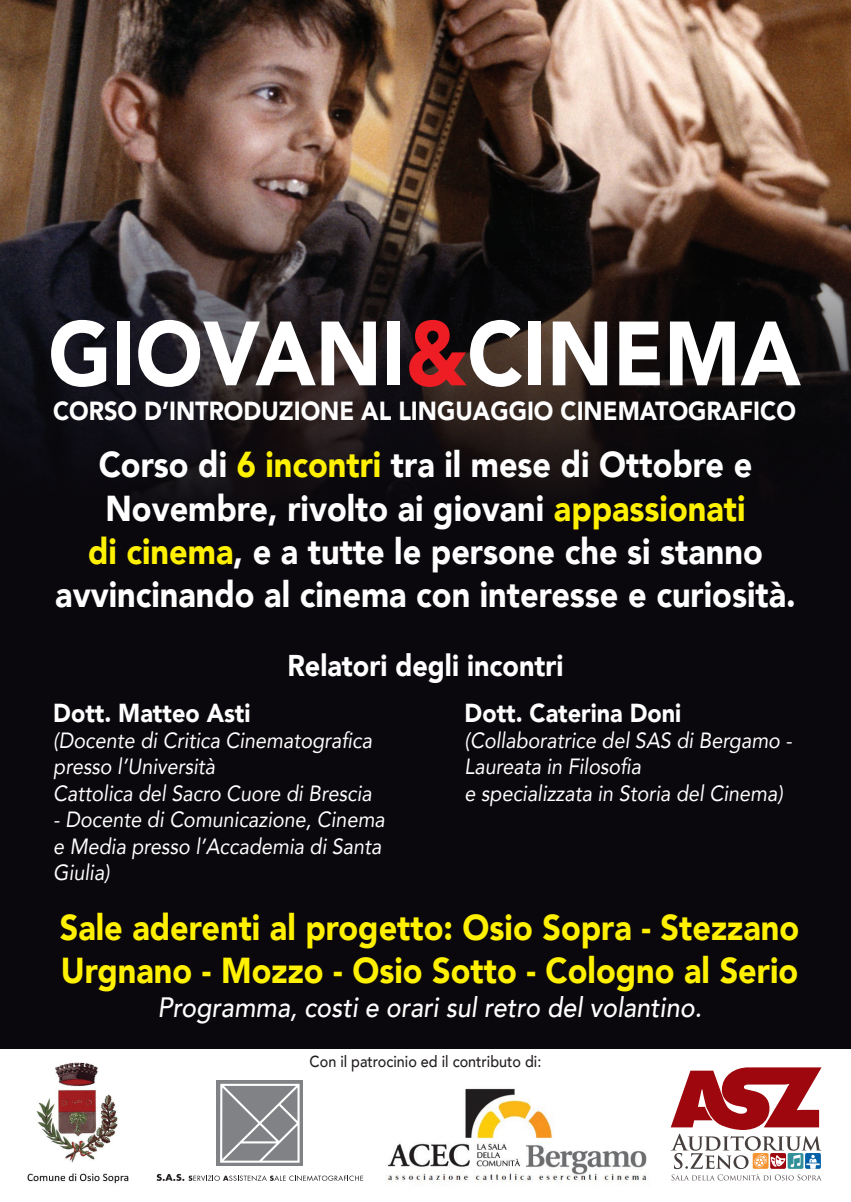
<style>
.page{position:relative;width:851px;height:1202px;background:#fff}
.page>*{position:absolute;margin:0;border:0;box-sizing:border-box;transform-origin:0 0}
.t1{font:900 90px "Avenir";color:#fff;scale:.9 1}
.t2{font:900 36px/43.2px "Avenir";color:#fff;text-align:center;scale:.9 1}
.t3{font:900 36px "Avenir";color:#fff101;scale:.9 1}
.t4{font:900 30px "Avenir";color:#fff;scale:.9 1}
.t5{font:italic 500 28px "Avenir";color:#fff;scale:.9 1}
.t6{font:900 26.2px "Avenir";color:#fff;scale:.9 1}
.t7{font:900 26px "Avenir";color:#fff;scale:.9 1}
.t8{font:italic 22px/26.4px "Avenir";color:#fff;scale:.9 1}
.t9{font:500 16px "Avenir";color:#231f20;scale:.9 1}
.s1{color:#ee1d23}
.s2{color:#fff101}
</style>
<div class="page">
<div style="left:0;top:505px;width:850px;height:543px;background:#0a080c"></div>
<img style="left:0;top:0;width:850px;height:505px">
<svg style="left:156px;top:1174px;width:207px;height:7px"></svg>
<div style="left:216px;top:1080px;width:87px;height:86px;background:linear-gradient(to right,#808285,#808285)"></div>
<svg style="left:220px;top:1084px;width:79px;height:79px;background:#98999c"></svg>
<img style="left:387px;top:1088px;width:260px;height:97px">
<img style="left:27px;top:1063px;width:102px;height:121px">
<svg style="left:670px;top:1067px;width:151px;height:113px"></svg>
<p class="t1" style="left:48px;top:277px;width:837px">GIOVANI<span class="s1">&amp;</span>CINEMA</p>
<p class="t6" style="left:53px;top:389px;width:826px">CORSO D’INTRODUZIONE AL LINGUAGGIO CINEMATOGRAFICO</p>
<p class="t2" style="left:55px;top:442px;width:824px">Corso di <span class="s2">6 incontri</span> tra il mese di Ottobre e Novembre, rivolto ai giovani <span class="s2">appassionati<br>di cinema</span>, e a tutte le persone che si stanno avvincinando al cinema con interesse e curiosità.</p>
<p class="t4" style="left:287px;top:640px;width:308px">Relatori degli incontri</p>
<p class="t7" style="left:53px;top:690px;width:220px">Dott. Matteo Asti</p>
<p class="t8" style="left:53px;top:727px;width:355px">(Docente di Critica Cinematografica presso l’Università</p>
<p class="t8" style="left:53px;top:780px;width:355px">Cattolica del Sacro Cuore di Brescia</p>
<p class="t8" style="left:53px;top:806px;width:370px">- Docente di Comunicazione, Cinema e Media presso l’Accademia di Santa<br>Giulia)</p>
<p class="t7" style="left:464px;top:690px;width:242px">Dott. Caterina Doni</p>
<p class="t8" style="left:464px;top:727px;width:365px">(Collaboratrice del SAS di Bergamo -<br>Laureata in Filosofia</p>
<p class="t8" style="left:464px;top:780px;width:355px">e specializzata in Storia del Cinema)</p>
<p class="t3" style="left:60px;top:896px;width:823px">Sale aderenti al progetto: Osio Sopra - Stezzano</p>
<p class="t3" style="left:61px;top:939px;width:820px">Urgnano - Mozzo - Osio Sotto - Cologno al Serio</p>
<p class="t5" style="left:157px;top:990px;width:606px">Programma, costi e orari sul retro del volantino.</p>
<p class="t9" style="left:309px;top:1048px;width:259px">Con il patrocinio ed il contributo di:</p>
</div>
